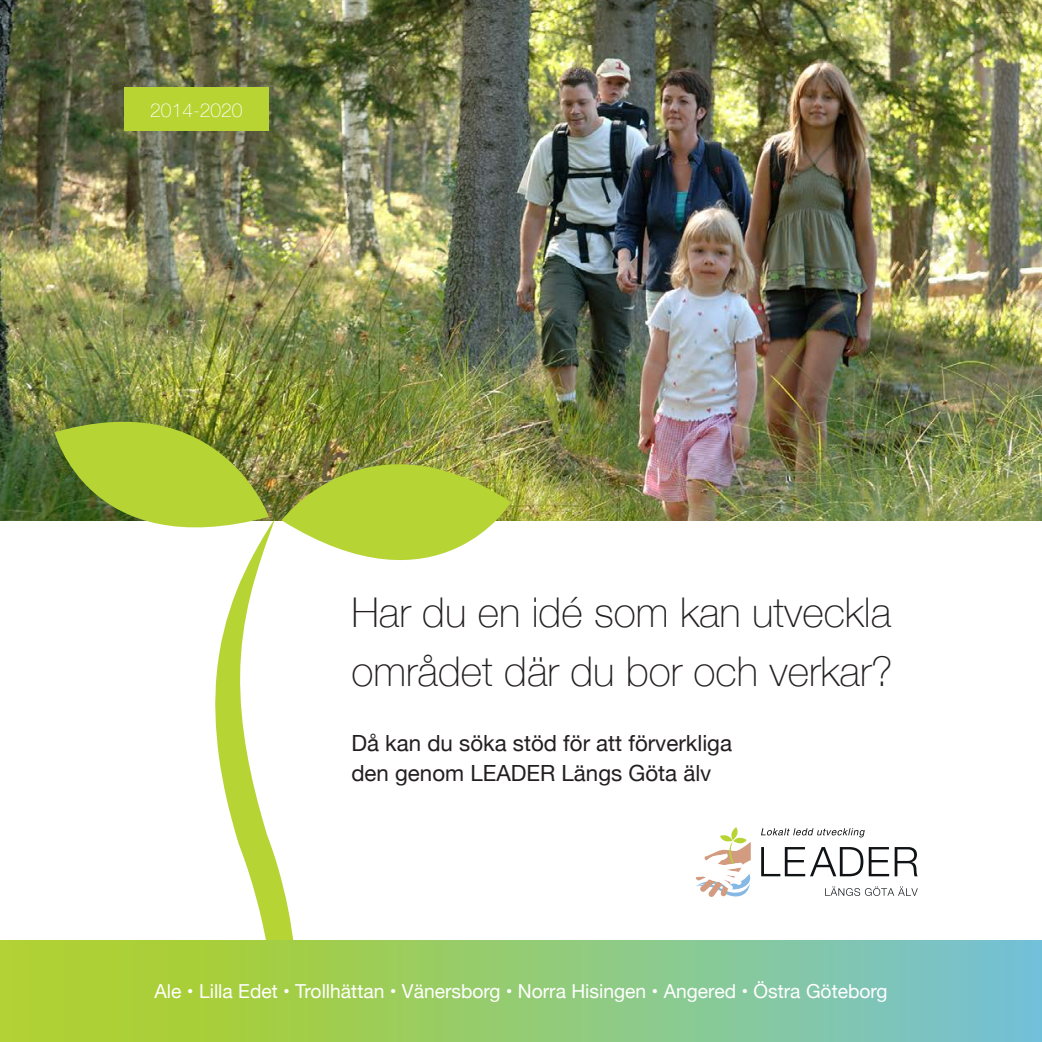
<style>
.page{position:relative;width:1042px;height:1042px;background:#fff}
.page>*{position:absolute;margin:0;border:0;box-sizing:border-box;transform-origin:0 0}
.Rubrik{font:100 40.95px/59.7px "Helvetica Neue";color:#231f20}
.t1{font:22.22px "Helvetica Neue";color:#231f20}
.t2{font:19.25px "Helvetica Neue";color:#fff}
.Rubrik-2{font:100 19.25px "Helvetica Neue";color:#fff}
</style>
<div class="page">
<img style="left:0;top:0;width:1042px;height:521px">
<svg style="left:761px;top:847px;width:102px;height:29px"></svg>
<svg style="left:869px;top:847px;width:48px;height:29px"></svg>
<svg style="left:761px;top:828px;width:104px;height:9px"></svg>
<svg style="left:825px;top:886px;width:93px;height:10px"></svg>
<svg style="left:695px;top:827px;width:56px;height:70px"></svg>
<svg style="left:215px;top:518px;width:79px;height:422px"></svg>
<svg style="left:55px;top:422px;width:214px;height:143px"></svg>
<img style="left:281px;top:422px;width:230px;height:197px">
<svg style="left:0;top:940px;width:1042px;height:102px;background:#93ca77"></svg>
<div style="left:124px;top:87px;width:145px;height:44px;background:#b8d432"></div>
<p class="Rubrik-2" style="left:150px;top:95px;width:94px">2014-2020</p>
<p class="Rubrik" style="left:351px;top:580px;width:543px">Har du en idé som kan utveckla området där du bor och verkar?</p>
<p class="t1" style="left:351px;top:727px;width:382px">Då kan du söka stöd för att förverkliga</p>
<p class="t1" style="left:351px;top:757px;width:361px">den genom LEADER Längs Göta älv</p>
<p class="t2" style="left:154px;top:977px;width:734px">Ale • Lilla Edet • Trollhättan • Vänersborg • Norra Hisingen • Angered • Östra Göteborg</p>
</div>
